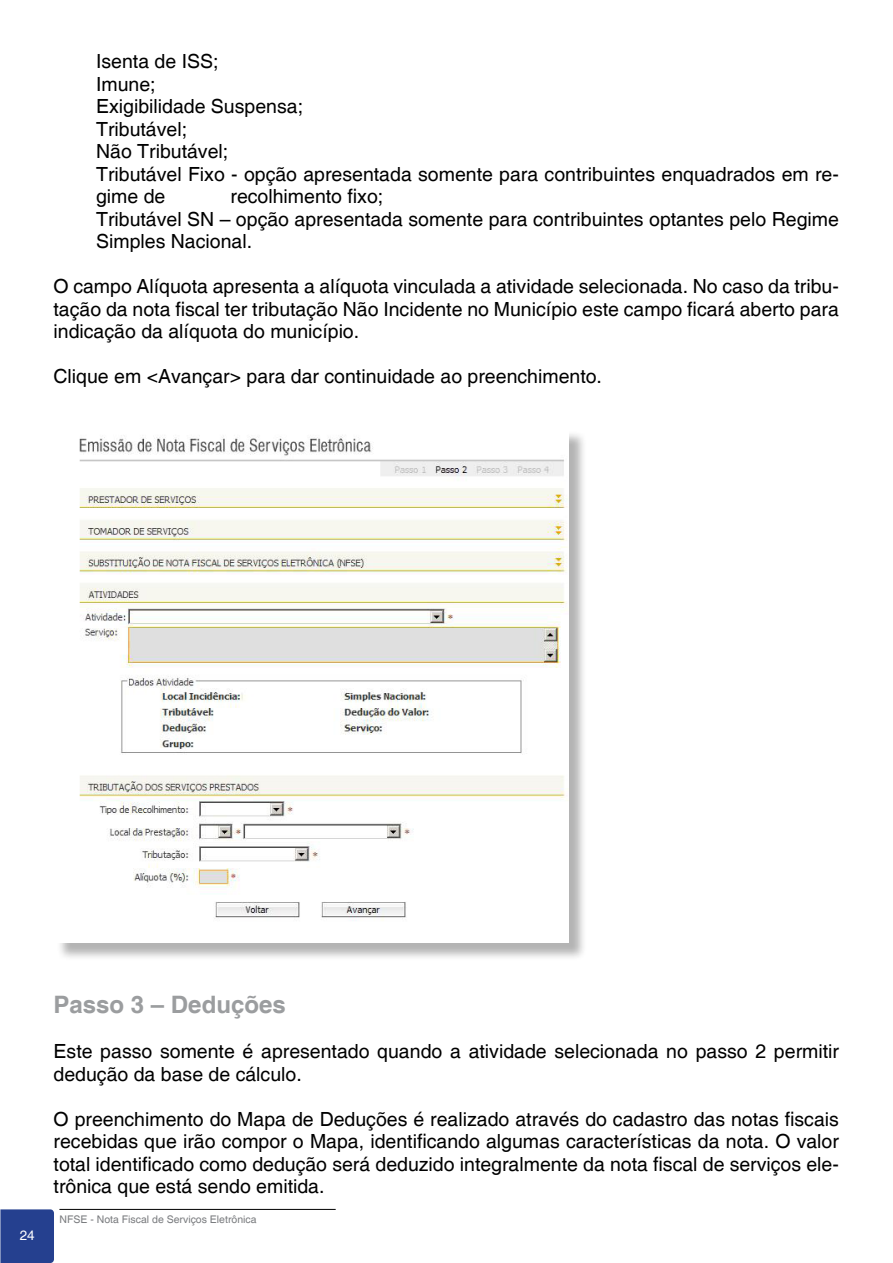
<style>
.page{position:relative;width:893px;height:1263px;background:#fff}
.page>*{position:absolute;margin:0;border:0;box-sizing:border-box;transform-origin:0 0}
.t1{font:700 24px "Helvetica";color:#9b9d9f}
.t2{font:19.5px/22.5px "Helvetica";color:#000}
.t3{font:13.5px "Helvetica";color:#fff}
.t4{font:10.5px "Helvetica";color:#797b7e}
</style>
<div class="page">
<div style="left:0;top:1209px;width:54px;height:54px;background:#25408f"></div>
<hr style="left:59px;top:1209px;width:277px;height:1px;background:#000">
<div style="left:56px;top:430px;width:531px;height:531px;background:#000;opacity:.3"></div>
<img style="left:56px;top:430px;width:512px;height:513px">
<p class="t2" style="left:96px;top:51px;width:744px">Isenta de ISS;<br>Imune;<br>Exigibilidade Suspensa;<br>Tributável;<br>Não Tributável;<br>Tributável Fixo - opção apresentada somente para contribuintes enquadrados em re&shy;gime de</p>
<p class="t2" style="left:96px;top:186px;width:744px;text-indent:134px">recolhimento fixo;<br>Tributável SN – opção apresentada somente para contribuintes optantes pelo Regime<br>Simples Nacional.</p>
<p class="t2" style="left:54px;top:276px;width:787px;text-align:justify">O campo Alíquota apresenta a alíquota vinculada a atividade selecionada. No caso da tribu&shy;tação da nota fiscal ter tributação Não Incidente no Município este campo ficará aberto para indicação da alíquota do município.</p>
<p class="t2" style="left:54px;top:366px;width:550px">Clique em &lt;Avançar&gt; para dar continuidade ao preenchimento.</p>
<p class="t3" style="left:20px;top:1228px;width:17px">24</p>
<p class="t1" style="left:54px;top:990px;width:234px">Passo 3 – Deduções</p>
<p class="t2" style="left:54px;top:1041px;width:787px">Este passo somente é apresentado quando a atividade selecionada no passo 2 permitir dedução da base de cálculo.</p>
<p class="t2" style="left:54px;top:1108px;width:787px;text-align:justify">O preenchimento do Mapa de Deduções é realizado através do cadastro das notas fiscais recebidas que irão compor o Mapa, identificando algumas características da nota. O valor total identificado como dedução será deduzido integralmente da nota fiscal de serviços ele&shy;trônica que está sendo emitida.</p>
<p class="t4" style="left:59px;top:1213px;width:199px">NFSE - Nota Fiscal de Serviços Eletrônica</p>
</div>
